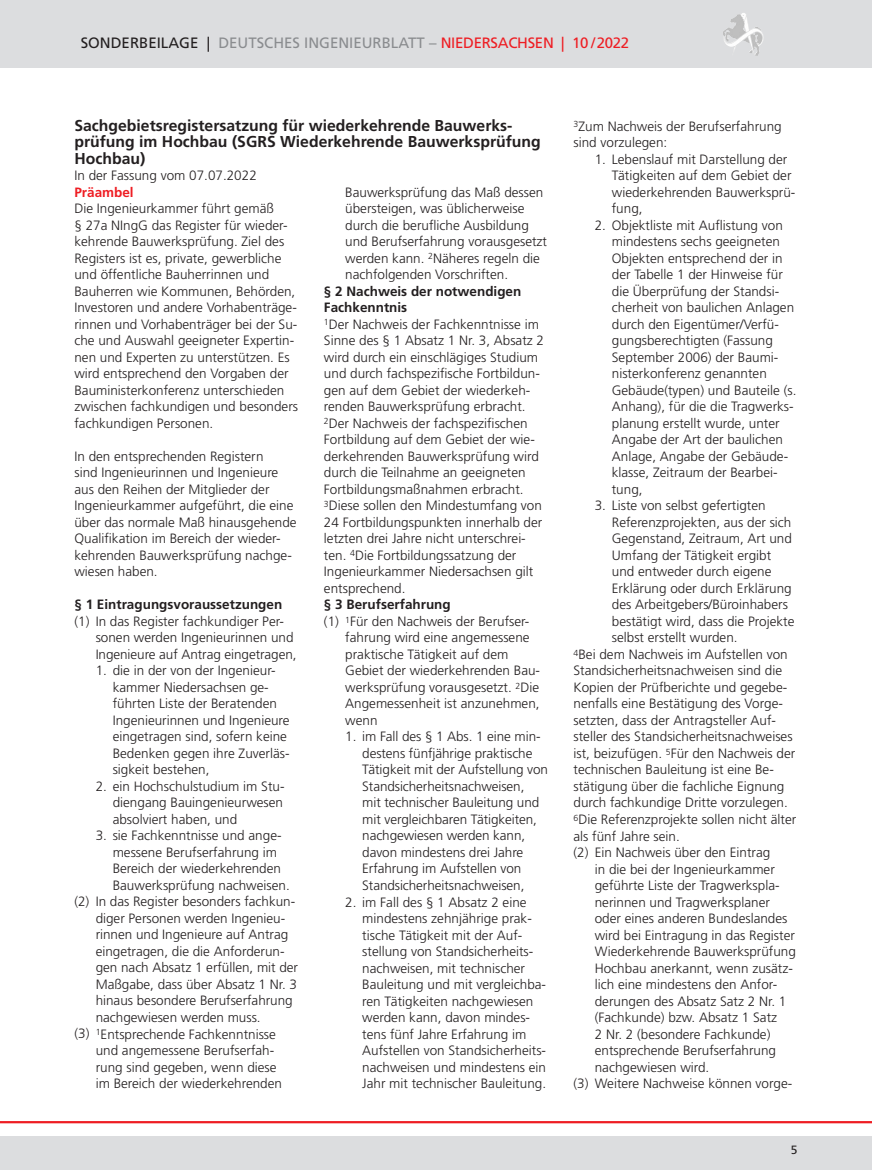
<style>
.page{position:relative;width:872px;height:1170px;background:#fff}
.page>*{position:absolute;margin:0;border:0;box-sizing:border-box;transform-origin:0 0}
.t1{font:700 15.75px/16.5px "Frutiger LT Std";color:#231f20}
.t2{font:15px "Frutiger LT Std";color:#8a8c8f}
.t3{font:300 13.5px/16.5px "Frutiger LT Std";color:#231f20}
.t4{font:700 13.5px "Frutiger LT Std";color:#231f20}
.t5{font:700 13.5px "Frutiger LT Std";color:#ee1d23}
.t6{font:12px "Frutiger LT Std";color:#231f20}
.s1{color:#231f20}
.s2{color:#ee1d23}
.s3{font-weight:700}
</style>
<div class="page">
<div style="left:0;top:1135px;width:872px;height:34px;background:#dcdddf"></div>
<div style="left:0;top:0;width:872px;height:68px;background:#dcdddf"></div>
<hr style="left:0;top:1120px;width:872px;height:3px;background:#ee1d23">
<svg style="left:730px;top:13px;width:13px;height:9px"></svg>
<p class="t2" style="left:81px;top:34px;width:550px"><span class="s1">SONDERBEILAGE |</span> DEUTSCHES INGENIEURBLATT – <span class="s2">NIEDERSACHSEN | 10 /2022</span></p>
<p class="t1" style="left:74px;top:117px;width:468px">Sachgebietsregistersatzung für wiederkehrende Bauwerks&shy;prüfung im Hochbau (SGRS Wiederkehrende Bauwerksprüfung<br>Hochbau)</p>
<p class="t3" style="left:74px;top:167px;width:184px">In der Fassung vom 07.07.2022</p>
<p class="t5" style="left:74px;top:184px;width:61px">Präambel</p>
<p class="t3" style="left:74px;top:200px;width:225px">Die Ingenieurkammer führt gemäß<br>§ 27a NIngG das Register für wieder&shy;kehrende Bauwerksprüfung. Ziel des Registers ist es, private, gewerbliche und öffentliche Bauherrinnen und Bauherren wie Kommunen, Behörden, Investoren und andere Vorhabenträge&shy;rinnen und Vorhabenträger bei der Su&shy;che und Auswahl geeigneter Expertin&shy;nen und Experten zu unterstützen. Es wird entsprechend den Vorgaben der Bauministerkonferenz unterschieden zwischen fachkundigen und besonders fachkundigen Personen.</p>
<p class="t3" style="left:74px;top:448px;width:224px">In den entsprechenden Registern<br>sind Ingenieurinnen und Ingenieure aus den Reihen der Mitglieder der Ingenieurkammer aufgeführt, die eine über das normale Maß hinausgehende Qualifikation im Bereich der wieder&shy;kehrenden Bauwerksprüfung nachge&shy;wiesen haben.</p>
<p class="t4" style="left:74px;top:596px;width:209px">§ 1 Eintragungsvoraussetzungen</p>
<p class="t3" style="left:96px;top:613px;width:202px;text-indent:-21px">(1) In das Register fachkundiger Per&shy;sonen werden Ingenieurinnen und<br>Ingenieure auf Antrag eingetragen,</p>
<p class="t3" style="left:113px;top:662px;width:178px;text-indent:-17px">1. die in der von der Ingenieur&shy;kammer Niedersachsen ge&shy;führten Liste der Beratenden<br>Ingenieurinnen und Ingenieure eingetragen sind, sofern keine<br>Bedenken gegen ihre Zuverläs&shy;sigkeit bestehen,</p>
<p class="t3" style="left:113px;top:778px;width:173px;text-align:justify;text-indent:-17px">2. ein Hochschulstudium im Stu&shy;diengang Bauingenieurwesen absolviert haben, und</p>
<p class="t3" style="left:96px;top:827px;width:187px">3. sie Fachkenntnisse und ange-</p>
<p class="t3" style="left:113px;top:844px;width:166px">messene Berufserfahrung im</p>
<p class="t3" style="left:113px;top:860px;width:170px">Bereich der wiederkehrenden</p>
<p class="t3" style="left:113px;top:877px;width:179px">Bauwerksprüfung nachweisen.</p>
<p class="t3" style="left:74px;top:893px;width:222px">(2) In das Register besonders fachkun-</p>
<p class="t3" style="left:96px;top:910px;width:191px">diger Personen werden Ingenieu-</p>
<p class="t3" style="left:96px;top:926px;width:194px">rinnen und Ingenieure auf Antrag</p>
<p class="t3" style="left:96px;top:943px;width:190px">eingetragen, die die Anforderun-</p>
<p class="t3" style="left:96px;top:959px;width:204px">gen nach Absatz 1 erfüllen, mit der</p>
<p class="t3" style="left:96px;top:976px;width:203px">Maßgabe, dass über Absatz 1 Nr. 3</p>
<p class="t3" style="left:96px;top:992px;width:198px">hinaus besondere Berufserfahrung</p>
<p class="t3" style="left:96px;top:1009px;width:166px">nachgewiesen werden muss.</p>
<p class="t3" style="left:74px;top:1025px;width:203px">(3) <sup>1</sup>Entsprechende Fachkenntnisse</p>
<p class="t3" style="left:96px;top:1042px;width:180px">und angemessene Berufserfah-</p>
<p class="t3" style="left:96px;top:1058px;width:182px">rung sind gegeben, wenn diese</p>
<p class="t3" style="left:96px;top:1075px;width:188px">im Bereich der wiederkehrenden</p>
<p class="t3" style="left:345px;top:184px;width:203px">Bauwerksprüfung das Maß dessen übersteigen, was üblicherweise durch die berufliche Ausbildung und Berufserfahrung vorausgesetzt werden kann. <sup>2</sup>Näheres regeln die nachfolgenden Vorschriften.</p>
<p class="t3" style="left:324px;top:283px;width:222px"><span class="s3">§ 2 Nachweis der notwendigen Fachkenntnis<br></span><sup>1</sup>Der Nachweis der Fachkenntnisse im Sinne des § 1 Absatz 1 Nr. 3, Absatz 2 wird durch ein einschlägiges Studium und durch fachspezifische Fortbildun&shy;gen auf dem Gebiet der wiederkeh&shy;renden Bauwerksprüfung erbracht.<br><sup>2</sup>Der Nachweis der fachspezifischen Fortbildung auf dem Gebiet der wie&shy;derkehrenden Bauwerksprüfung wird durch die Teilnahme an geeigneten Fortbildungsmaßnahmen erbracht.<br><sup>3</sup>Diese sollen den Mindestumfang von 24 Fortbildungspunkten innerhalb der letzten drei Jahre nicht unterschrei&shy;ten. <sup>4</sup>Die Fortbildungssatzung der Ingenieurkammer Niedersachsen gilt entsprechend.</p>
<p class="t4" style="left:324px;top:596px;width:128px">§ 3 Berufserfahrung</p>
<p class="t3" style="left:324px;top:613px;width:207px">(1) <sup>1</sup>Für den Nachweis der Berufser-</p>
<p class="t3" style="left:345px;top:629px;width:186px">fahrung wird eine angemessene</p>
<p class="t3" style="left:345px;top:646px;width:165px">praktische Tätigkeit auf dem</p>
<p class="t3" style="left:345px;top:662px;width:196px">Gebiet der wiederkehrenden Bau-</p>
<p class="t3" style="left:345px;top:679px;width:195px">werksprüfung vorausgesetzt. <sup>2</sup>Die</p>
<p class="t3" style="left:345px;top:695px;width:196px">Angemessenheit ist anzunehmen,</p>
<p class="t3" style="left:345px;top:712px;width:34px">wenn</p>
<p class="t3" style="left:362px;top:728px;width:187px;text-indent:-17px">1. im Fall des § 1 Abs. 1 eine min&shy;destens fünfjährige praktische<br>Tätigkeit mit der Aufstellung von<br>Standsicherheitsnachweisen,<br>mit technischer Bauleitung und mit vergleichbaren Tätigkeiten, nachgewiesen werden kann, davon mindestens drei Jahre<br>Erfahrung im Aufstellen von<br>Standsicherheitsnachweisen,</p>
<p class="t3" style="left:362px;top:893px;width:185px;text-indent:-17px">2. im Fall des § 1 Absatz 2 eine mindestens zehnjährige prak&shy;tische Tätigkeit mit der Auf&shy;stellung von Standsicherheits&shy;nachweisen, mit technischer<br>Bauleitung und mit vergleichba&shy;ren Tätigkeiten nachgewiesen werden kann, davon mindes&shy;tens fünf Jahre Erfahrung im<br>Aufstellen von Standsicherheits&shy;nachweisen und mindestens ein<br>Jahr mit technischer Bauleitung.</p>
<p class="t3" style="left:573px;top:118px;width:210px"><sup>3</sup>Zum Nachweis der Berufserfahrung sind vorzulegen:</p>
<p class="t3" style="left:612px;top:151px;width:185px;text-indent:-17px">1. Lebenslauf mit Darstellung der<br>Tätigkeiten auf dem Gebiet der wiederkehrenden Bauwerksprü&shy;fung,</p>
<p class="t3" style="left:612px;top:217px;width:186px;text-indent:-17px">2. Objektliste mit Auflistung von mindestens sechs geeigneten<br>Objekten entsprechend der in der Tabelle 1 der Hinweise für die Überprüfung der Standsi&shy;cherheit von baulichen Anlagen durch den Eigentümer/Verfü&shy;gungsberechtigten (Fassung<br>September 2006) der Baumi&shy;nisterkonferenz genannten<br>Gebäude(typen) und Bauteile (s.<br>Anhang), für die die Tragwerks&shy;planung erstellt wurde, unter<br>Angabe der Art der baulichen<br>Anlage, Angabe der Gebäude&shy;klasse, Zeitraum der Bearbei&shy;tung,</p>
<p class="t3" style="left:595px;top:497px;width:172px">3. Liste von selbst gefertigten</p>
<p class="t3" style="left:612px;top:514px;width:181px">Referenzprojekten, aus der sich</p>
<p class="t3" style="left:612px;top:530px;width:182px">Gegenstand, Zeitraum, Art und</p>
<p class="t3" style="left:612px;top:547px;width:161px">Umfang der Tätigkeit ergibt</p>
<p class="t3" style="left:612px;top:563px;width:161px">und entweder durch eigene</p>
<p class="t3" style="left:612px;top:580px;width:181px">Erklärung oder durch Erklärung</p>
<p class="t3" style="left:612px;top:596px;width:178px">des Arbeitgebers/Büroinhabers</p>
<p class="t3" style="left:612px;top:613px;width:184px">bestätigt wird, dass die Projekte</p>
<p class="t3" style="left:612px;top:629px;width:127px">selbst erstellt wurden.</p>
<p class="t3" style="left:573px;top:646px;width:216px"><sup>4</sup>Bei dem Nachweis im Aufstellen von</p>
<p class="t3" style="left:573px;top:662px;width:210px">Standsicherheitsnachweisen sind die</p>
<p class="t3" style="left:573px;top:679px;width:215px">Kopien der Prüfberichte und gegebe-</p>
<p class="t3" style="left:573px;top:695px;width:211px">nenfalls eine Bestätigung des Vorge-</p>
<p class="t3" style="left:573px;top:712px;width:204px">setzten, dass der Antragsteller Auf-</p>
<p class="t3" style="left:573px;top:728px;width:221px">steller des Standsicherheitsnachweises</p>
<p class="t3" style="left:573px;top:745px;width:223px">ist, beizufügen. <sup>5</sup>Für den Nachweis der</p>
<p class="t3" style="left:573px;top:761px;width:202px">technischen Bauleitung ist eine Be-</p>
<p class="t3" style="left:573px;top:778px;width:212px">stätigung über die fachliche Eignung</p>
<p class="t3" style="left:573px;top:794px;width:216px">durch fachkundige Dritte vorzulegen.</p>
<p class="t3" style="left:573px;top:811px;width:224px"><sup>6</sup>Die Referenzprojekte sollen nicht älter</p>
<p class="t3" style="left:573px;top:827px;width:108px">als fünf Jahre sein.</p>
<p class="t3" style="left:573px;top:844px;width:198px">(2) Ein Nachweis über den Eintrag</p>
<p class="t3" style="left:595px;top:860px;width:182px">in die bei der Ingenieurkammer</p>
<p class="t3" style="left:595px;top:877px;width:186px">geführte Liste der Tragwerkspla-</p>
<p class="t3" style="left:595px;top:893px;width:177px">nerinnen und Tragwerksplaner</p>
<p class="t3" style="left:595px;top:910px;width:194px">oder eines anderen Bundeslandes</p>
<p class="t3" style="left:595px;top:926px;width:202px">wird bei Eintragung in das Register</p>
<p class="t3" style="left:595px;top:943px;width:203px">Wiederkehrende Bauwerksprüfung</p>
<p class="t3" style="left:595px;top:959px;width:200px">Hochbau anerkannt, wenn zusätz-</p>
<p class="t3" style="left:595px;top:976px;width:184px">lich eine mindestens den Anfor-</p>
<p class="t3" style="left:595px;top:992px;width:193px">derungen des Absatz Satz 2 Nr. 1</p>
<p class="t3" style="left:595px;top:1009px;width:184px">(Fachkunde) bzw. Absatz 1 Satz</p>
<p class="t3" style="left:595px;top:1025px;width:177px">2 Nr. 2 (besondere Fachkunde)</p>
<p class="t3" style="left:595px;top:1042px;width:183px">entsprechende Berufserfahrung</p>
<p class="t3" style="left:595px;top:1058px;width:116px">nachgewiesen wird.</p>
<p class="t3" style="left:573px;top:1075px;width:220px">(3) Weitere Nachweise können vorge-</p>
<p class="t6" style="left:791px;top:1142px;width:8px">5</p>
</div>
